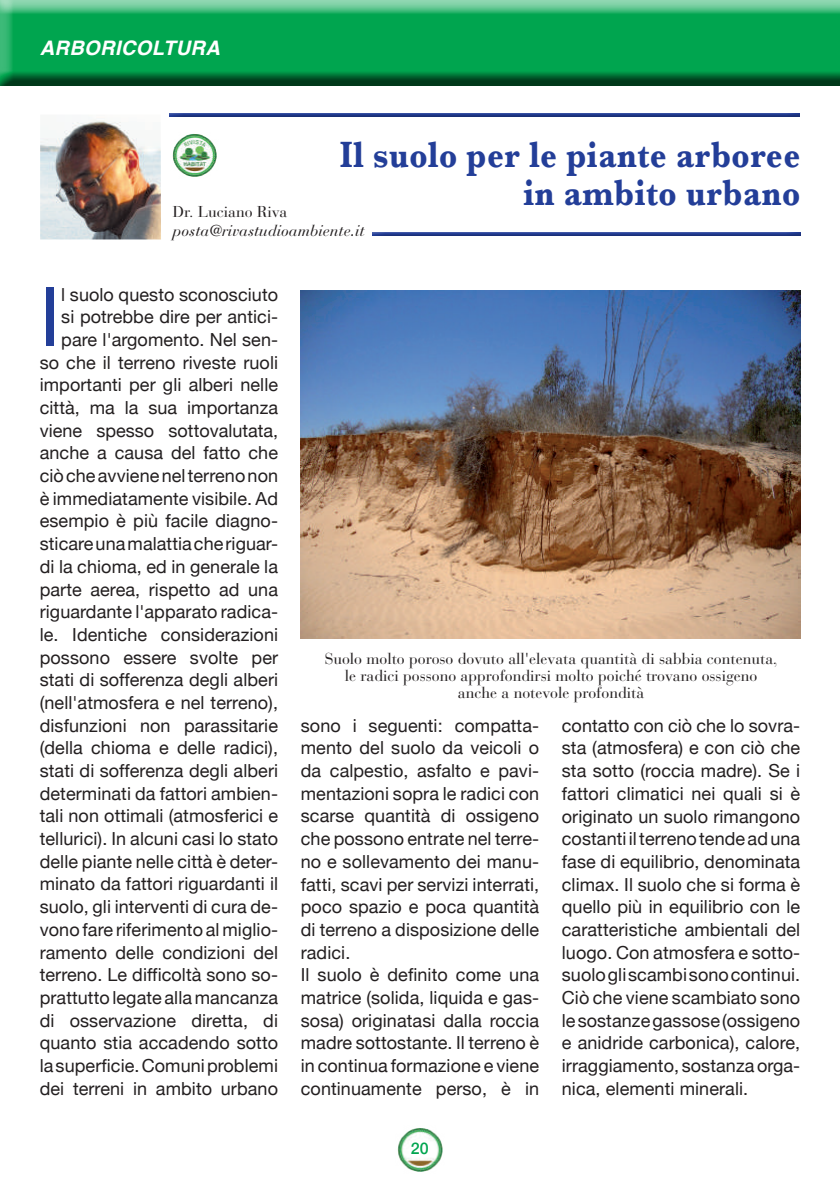
<style>
.page{position:relative;width:840px;height:1191px;background:#fff}
.page>*{position:absolute;margin:0;border:0;box-sizing:border-box;transform-origin:0 0}
.t1{font:81.6px "Helvetica Neue";color:#233e98}
.t2{font:700 38px/38px "Baskerville";letter-spacing:.02em;color:#233e98;text-align:right;scale:.85 1}
.t3{font:italic 700 20px "Helvetica";letter-spacing:.02em;color:#fff}
.t4{font:18px/22.6px "Helvetica Neue";letter-spacing:.005em;color:#231f20;text-align:right}
.t5{font:500 16px "Helvetica Neue";color:#00a54f}
.t6{font:15.6px/17px "Bauer Bodoni";color:#231f20;text-align:center}
.t7{font:italic 15.6px "Bauer Bodoni";color:#231f20}
</style>
<div class="page">
<img style="left:40px;top:120px;width:121px;height:119px">
<img style="left:172px;top:134px;width:45px;height:43px">
<div style="left:166px;top:110px;width:634px;height:6px;background:#231f20;opacity:.75"></div>
<div style="left:368px;top:229px;width:432px;height:6px;background:#231f20;opacity:.75"></div>
<img style="left:300px;top:291px;width:499px;height:347px">
<img style="left:397px;top:1128px;width:46px;height:44px">
<div style="left:0;top:0;width:839px;height:87px;background:#231f20;opacity:.75"></div>
<p class="t3" style="left:40px;top:31px;width:181px">ARBORICOLTURA</p>
<h2 class="t2" style="left:339px;top:136px;width:543px">Il suolo per le piante arboree in ambito urbano</h2>
<p class="t6" style="left:173px;top:203px;width:116px">Dr. Luciano Riva</p>
<p class="t7" style="left:173px;top:221px;width:193px">posta@rivastudioambiente.it</p>
<h1 class="t1" style="left:40px;top:258px;width:23px">I</h1>
<p class="t4" style="left:40px;top:284px;width:240px">l suolo questo sconosciuto<br>si potrebbe dire per antici&shy;pare l'argomento. Nel sen&shy;so che il terreno riveste ruoli importanti per gli alberi nelle città, ma la sua importanza viene spesso sottovalutata, anche a causa del fatto che ciò che avviene nel terreno non è immediatamente visibile. Ad esempio è più facile diagno&shy;sticare una malattia che riguar&shy;di la chioma, ed in generale la parte aerea, rispetto ad una riguardante l'apparato radica&shy;le. Identiche considerazioni possono essere svolte per stati di sofferenza degli alberi (nell'atmosfera e nel terreno), disfunzioni non parassitarie (della chioma e delle radici), stati di sofferenza degli alberi determinati da fattori ambien&shy;tali non ottimali (atmosferici e tellurici). In alcuni casi lo stato delle piante nelle città è deter&shy;minato da fattori riguardanti il suolo, gli interventi di cura de&shy;vono fare riferimento al miglio&shy;ramento delle condizioni del terreno. Le difficoltà sono so&shy;prattutto legate alla mancanza di osservazione diretta, di quanto stia accadendo sotto la superficie. Comuni problemi dei terreni in ambito urbano</p>
<p class="t6" style="left:324px;top:650px;width:454px">Suolo molto poroso dovuto all'elevata quantità di sabbia contenuta, le radici possono approfondirsi molto poiché trovano ossigeno anche a notevole profondità</p>
<p class="t4" style="left:300px;top:715px;width:240px;text-align:left">sono i seguenti: compatta&shy;mento del suolo da veicoli o da calpestio, asfalto e pavi&shy;mentazioni sopra le radici con scarse quantità di ossigeno che possono entrate nel terre&shy;no e sollevamento dei manu&shy;fatti, scavi per servizi interrati, poco spazio e poca quantità di terreno a disposizione delle radici.<br>Il suolo è definito come una matrice (solida, liquida e gas&shy;sosa) originatasi dalla roccia madre sottostante. Il terreno è in continua formazione e viene continuamente perso, è in</p>
<p class="t4" style="left:561px;top:715px;width:240px;text-align:justify">contatto con ciò che lo sovra&shy;sta (atmosfera) e con ciò che sta sotto (roccia madre). Se i fattori climatici nei quali si è originato un suolo rimangono costanti il terreno tende ad una fase di equilibrio, denominata climax. Il suolo che si forma è quello più in equilibrio con le caratteristiche ambientali del luogo. Con atmosfera e sotto&shy;suolo gli scambi sono continui.<br>Ciò che viene scambiato sono le sostanze gassose (ossigeno e anidride carbonica), calore, irraggiamento, sostanza orga&shy;nica, elementi minerali.</p>
<p class="t5" style="left:410px;top:1135px;width:19px">20</p>
</div>
